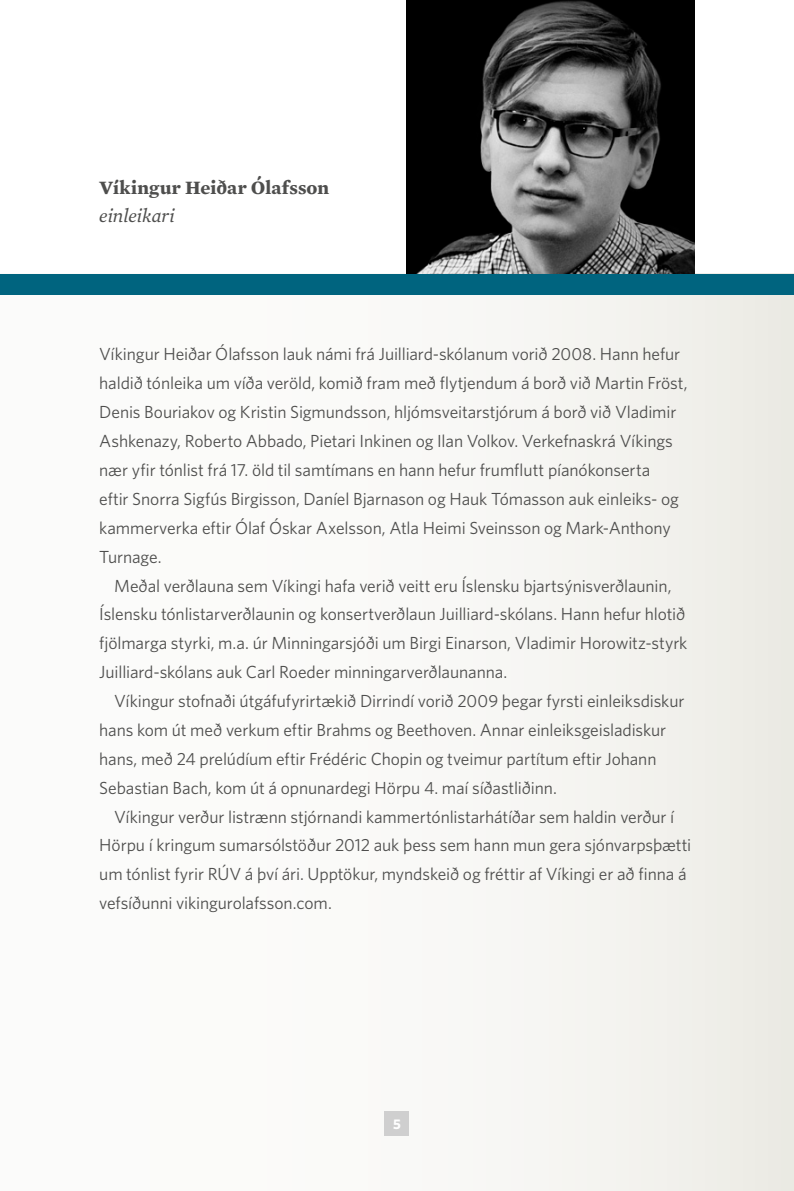
<style>
.page{position:relative;width:794px;height:1191px;background:#fff}
.page>*{position:absolute;margin:0;border:0;box-sizing:border-box;transform-origin:0 0}
.t1{font:700 19.25px "Mercury Text G2";letter-spacing:.01em;color:#4e4e4d}
.t2{font:italic 19.25px "Mercury Text G2";color:#4e4e4d}
.t3{font:17.5px/28.9px "Whitney";letter-spacing:-.005em;color:#4e4e4d}
.t4{font:700 14px "Whitney";color:#fff}
</style>
<div class="page">
<div style="left:0;top:274px;width:794px;height:917px;background:linear-gradient(to right,#fff,#f0efea)"></div>
<div style="left:384px;top:1111px;width:25px;height:25px;background:#cfcfcf"></div>
<div style="left:0;top:274px;width:794px;height:21px;background:#00647f"></div>
<img style="left:407px;top:0;width:287px;height:274px">
<p class="t1" style="left:99px;top:176px;width:231px">Víkingur Heiðar Ólafsson</p>
<p class="t2" style="left:99px;top:205px;width:77px">einleikari</p>
<p class="t3" style="left:99px;top:339px;width:590px">Víkingur Heiðar Ólafsson lauk námi frá Juilliard-skólanum vorið 2008. Hann hefur haldið tónleika um víða veröld, komið fram með flytjendum á borð við Martin Fröst, Denis Bouriakov og Kristin Sigmundsson, hljómsveitarstjórum á borð við Vladimir Ashkenazy, Roberto Abbado, Pietari I nkinen og I lan Volkov. Verkefnaskrá Víkings nær yfir tónlist frá 17. öld til samtímans en hann hefur frumflutt píanókonserta<br>eftir Snorra Sigfús Birgisson, Daníel Bjarnason og Hauk Tómasson auk einleiks- og kammerverka eftir Ólaf Óskar Axelsson, Atla Heimi Sveinsson og Mark-Anthony Turnage.</p>
<p class="t3" style="left:99px;top:570px;width:589px;text-indent:15px">Meðal verðlauna sem Víkingi hafa verið veitt eru Íslensku bjartsýnisverðlaunin, Íslensku tónlistarverðlaunin og konsertverðlaun Juilliard-skólans. Hann hefur hlotið fjölmarga styrki, m.a. úr M inningarsjóði um Birgi Einarson, Vladimir Horowitz-styrk Juilliard-skólans auk Carl Roeder minningarverðlaunanna.</p>
<p class="t3" style="left:99px;top:686px;width:586px;text-indent:15px">Víkingur stofnaði útgáfufyrirtækið Dirrindí vorið 2009 þegar fyrsti einleiksdiskur hans kom út með verkum eftir Brahms og Beethoven. Annar einleiksgeisladiskur hans, með 24 prelúdíum eftir Frédéric Chopin og tveimur partítum eftir Johann Sebastian Bach, kom út á opnunardegi Hörpu 4. maí síðastliðinn.</p>
<p class="t3" style="left:99px;top:801px;width:593px;text-indent:15px">Víkingur verður listrænn stjórnandi kammertónlistarhátíðar sem haldin verður í Hörpu í kringum sumarsólstöður 2012 auk þess sem hann mun gera sjónvarpsþætti um tónlist fyrir RÚV á því ári. Upptökur, myndskeið og fréttir af Víkingi er að finna á vefsíðunni vikingurolafsson.com.</p>
<p class="t4" style="left:393px;top:1115px;width:9px">5</p>
</div>
